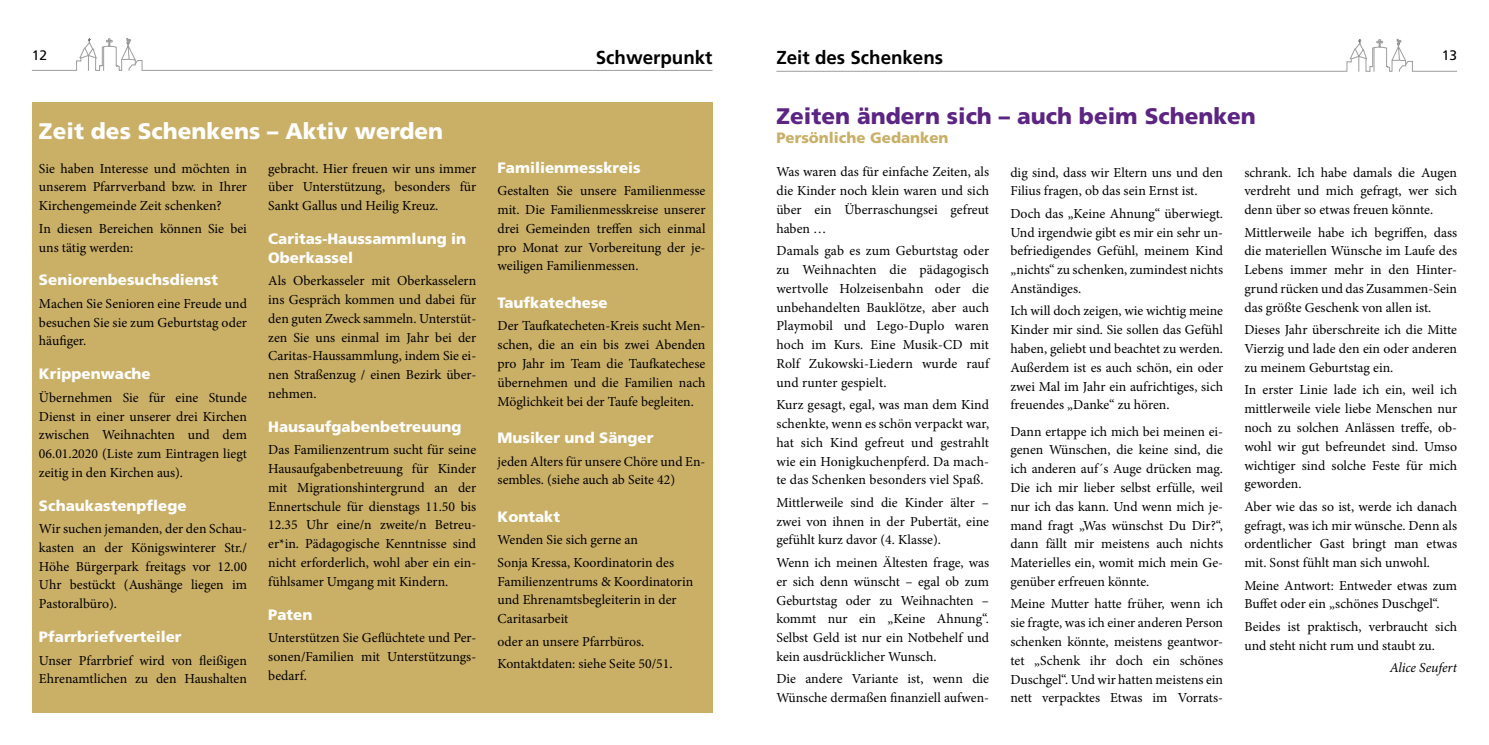
<style>
.page{position:relative;width:1489px;height:745px;background:#fff}
.page>*{position:absolute;margin:0;border:0;box-sizing:border-box;transform-origin:0 0}
.t1{font:900 22.5px "Frutiger";color:#5c2483}
.t2{font:900 22.5px "Frutiger";color:#fff}
.t3{font:700 18.75px "Frutiger";color:#000}
.t4{font:900 15px/18.8px "Frutiger";color:#fff}
.t5{font:900 15px "Frutiger";color:#caaf66}
.t6{font:13.75px/18.8px "Minion Pro";color:#000;text-align:justify}
.t7{font:italic 13.75px "Minion Pro";letter-spacing:-.005em;color:#000}
.t8{font:13.75px "Frutiger";color:#000}
</style>
<div class="page">
<svg style="left:32px;top:38px;width:680px;height:33px"></svg>
<svg style="left:776px;top:39px;width:680px;height:33px"></svg>
<div style="left:32px;top:103px;width:680px;height:609px;background:#caaf66"></div>
<p class="t8" style="left:32px;top:47px;width:17px">12</p>
<h2 class="t3" style="left:596px;top:47px;width:118px">Schwerpunkt</h2>
<h2 class="t3" style="left:776px;top:47px;width:168px">Zeit des Schenkens</h2>
<p class="t8" style="left:1441px;top:47px;width:17px">13</p>
<h1 class="t2" style="left:39px;top:117px;width:406px">Zeit des Schenkens – Aktiv werden</h1>
<p class="t6" style="left:39px;top:159px;width:209px">Sie haben Interesse und möchten in unserem Pfarrverband bzw. in Ihrer Kirchengemeinde Zeit schenken?</p>
<p class="t6" style="left:39px;top:219px;width:209px">In diesen Bereichen können Sie bei uns tätig werden:</p>
<p class="t4" style="left:39px;top:270px;width:180px">Seniorenbesuchsdienst</p>
<p class="t6" style="left:39px;top:294px;width:209px">Machen Sie Senioren eine Freude und besuchen Sie sie zum Geburtstag oder häufiger.</p>
<p class="t4" style="left:39px;top:364px;width:113px">Krippenwache</p>
<p class="t6" style="left:39px;top:388px;width:209px">Übernehmen Sie für eine Stunde Dienst in einer unserer drei Kirchen zwischen Weihnachten und dem 06.01.2020 (Liste zum Eintragen liegt zeitig in den Kirchen aus).</p>
<p class="t4" style="left:39px;top:495px;width:149px">Schaukastenpflege</p>
<p class="t6" style="left:39px;top:519px;width:209px">Wir suchen jemanden, der den Schau&shy;kasten an der Königswinterer Str./ Höhe Bürgerpark freitags vor 12.00<br>Uhr bestückt (Aushänge liegen im Pastoralbüro).</p>
<p class="t4" style="left:39px;top:626px;width:144px">Pfarrbriefverteiler</p>
<p class="t6" style="left:39px;top:650px;width:209px">Unser Pfarrbrief wird von fleißigen<br>Ehrenamtlichen zu den Haushalten</p>
<p class="t6" style="left:268px;top:159px;width:209px">gebracht. Hier freuen wir uns immer über Unterstützung, besonders für Sankt Gallus und Heilig Kreuz.</p>
<p class="t4" style="left:268px;top:229px;width:199px">Caritas-Haussammlung in<br>Oberkassel</p>
<p class="t6" style="left:268px;top:271px;width:209px">Als Oberkasseler mit Oberkasselern ins Gespräch kommen und dabei für den guten Zweck sammeln. Unterstüt&shy;zen Sie uns einmal im Jahr bei der Caritas-Haussammlung, indem Sie ei&shy;nen Straßenzug / einen Bezirk über&shy;nehmen.</p>
<p class="t4" style="left:268px;top:416px;width:195px">Hausaufgabenbetreuung</p>
<p class="t6" style="left:268px;top:440px;width:209px">Das Familienzentrum sucht für seine Hausaufgabenbetreuung für Kinder mit Migrationshintergrund an der Ennertschule für dienstags 11.50 bis 12.35 Uhr eine/n zweite/n Betreu&shy;er*in. Pädagogische Kenntnisse sind nicht erforderlich, wohl aber ein ein&shy;fühlsamer Umgang mit Kindern.</p>
<p class="t4" style="left:268px;top:604px;width:46px">Paten</p>
<p class="t6" style="left:268px;top:628px;width:209px">Unterstützen Sie Geflüchtete und Per&shy;sonen/Familien mit Unterstützungs&shy;bedarf.</p>
<p class="t4" style="left:497px;top:158px;width:145px">Familienmesskreis</p>
<p class="t6" style="left:497px;top:181px;width:209px">Gestalten Sie unsere Familienmesse mit. Die Familienmesskreise unserer drei Gemeinden treffen sich einmal pro Monat zur Vorbereitung der je&shy;weiligen Familienmessen.</p>
<p class="t4" style="left:497px;top:293px;width:112px">Taufkatechese</p>
<p class="t6" style="left:497px;top:316px;width:209px">Der Taufkatecheten-Kreis sucht Men&shy;schen, die an ein bis zwei Abenden pro Jahr im Team die Taufkatechese übernehmen und die Familien nach Möglichkeit bei der Taufe begleiten.</p>
<p class="t4" style="left:497px;top:428px;width:157px">Musiker und Sänger</p>
<p class="t6" style="left:497px;top:451px;width:209px">jeden Alters für unsere Chöre und En&shy;sembles. (siehe auch ab Seite 42)</p>
<p class="t4" style="left:497px;top:506px;width:64px">Kontakt</p>
<p class="t6" style="left:497px;top:528px;width:178px;line-height:22.5px">Wenden Sie sich gerne an<br>Sonja Kressa, Koordinatorin des</p>
<p class="t6" style="left:497px;top:571px;width:197px;text-align:left">Familienzentrums &amp; Koordinatorin und Ehrenamtsbegleiterin in der<br>Caritasarbeit</p>
<p class="t6" style="left:497px;top:629px;width:176px;line-height:22.5px">oder an unsere Pfarrbüros.<br>Kontaktdaten: siehe Seite 50/51.</p>
<h1 class="t1" style="left:776px;top:102px;width:481px">Zeiten ändern sich – auch beim Schenken</h1>
<p class="t5" style="left:776px;top:128px;width:174px">Persönliche Gedanken</p>
<p class="t6" style="left:776px;top:163px;width:214px">Was waren das für einfache Zeiten, als die Kinder noch klein waren und sich über ein Überraschungsei gefreut haben …</p>
<p class="t6" style="left:776px;top:241px;width:214px">Damals gab es zum Geburtstag oder zu Weihnachten die pädagogisch wertvolle Holzeisenbahn oder die unbehandelten Bauklötze, aber auch Playmobil und Lego-Duplo waren hoch im Kurs. Eine Musik-CD mit Rolf Zukowski-Liedern wurde rauf und runter gespielt.</p>
<p class="t6" style="left:776px;top:395px;width:214px">Kurz gesagt, egal, was man dem Kind schenkte, wenn es schön verpackt war, hat sich Kind gefreut und gestrahlt wie ein Honigkuchenpferd. Da mach&shy;te das Schenken besonders viel Spaß.</p>
<p class="t6" style="left:776px;top:493px;width:214px">Mittlerweile sind die Kinder älter – zwei von ihnen in der Pubertät, eine gefühlt kurz davor (4. Klasse).</p>
<p class="t6" style="left:776px;top:553px;width:214px">Wenn ich meinen Ältesten frage, was er sich denn wünscht – egal ob zum Geburtstag oder zu Weihnachten – kommt nur ein „Keine Ahnung“.<br>Selbst Geld ist nur ein Notbehelf und kein ausdrücklicher Wunsch.</p>
<p class="t6" style="left:776px;top:669px;width:214px">Die andere Variante ist, wenn die<br>Wünsche dermaßen finanziell aufwen-</p>
<p class="t6" style="left:1010px;top:163px;width:214px">dig sind, dass wir Eltern uns und den<br>Filius fragen, ob das sein Ernst ist.</p>
<p class="t6" style="left:1010px;top:204px;width:214px">Doch das „Keine Ahnung“ überwiegt.<br>Und irgendwie gibt es mir ein sehr un&shy;befriedigendes Gefühl, meinem Kind „nichts“ zu schenken, zumindest nichts Anständiges.</p>
<p class="t6" style="left:1010px;top:301px;width:214px">Ich will doch zeigen, wie wichtig meine Kinder mir sind. Sie sollen das Gefühl haben, geliebt und beachtet zu werden.<br>Außerdem ist es auch schön, ein oder zwei Mal im Jahr ein aufrichtiges, sich freuendes „Danke“ zu hören.</p>
<p class="t6" style="left:1010px;top:421px;width:214px">Dann ertappe ich mich bei meinen ei&shy;genen Wünschen, die keine sind, die ich anderen auf´s Auge drücken mag.<br>Die ich mir lieber selbst erfülle, weil nur ich das kann. Und wenn mich je&shy;mand fragt „Was wünschst Du Dir?“, dann fällt mir meistens auch nichts Materielles ein, womit mich mein Ge&shy;genüber erfreuen könnte.</p>
<p class="t6" style="left:1010px;top:594px;width:214px">Meine Mutter hatte früher, wenn ich sie fragte, was ich einer anderen Person schenken könnte, meistens geantwor&shy;tet „Schenk ihr doch ein schönes Duschgel“. Und wir hatten meistens ein nett verpacktes Etwas im Vorrats-</p>
<p class="t6" style="left:1244px;top:163px;width:214px">schrank. Ich habe damals die Augen verdreht und mich gefragt, wer sich denn über so etwas freuen könnte.</p>
<p class="t6" style="left:1244px;top:223px;width:214px">Mittlerweile habe ich begriffen, dass die materiellen Wünsche im Laufe des Lebens immer mehr in den Hinter&shy;grund rücken und das Zusammen-Sein das größte Geschenk von allen ist.</p>
<p class="t6" style="left:1244px;top:320px;width:214px">Dieses Jahr überschreite ich die Mitte Vierzig und lade den ein oder anderen zu meinem Geburtstag ein.</p>
<p class="t6" style="left:1244px;top:380px;width:214px">In erster Linie lade ich ein, weil ich mittlerweile viele liebe Menschen nur noch zu solchen Anlässen treffe, ob&shy;wohl wir gut befreundet sind. Umso wichtiger sind solche Feste für mich geworden.</p>
<p class="t6" style="left:1244px;top:497px;width:214px">Aber wie das so ist, werde ich danach gefragt, was ich mir wünsche. Denn als ordentlicher Gast bringt man etwas mit. Sonst fühlt man sich unwohl.</p>
<p class="t6" style="left:1244px;top:575px;width:214px">Meine Antwort: Entweder etwas zum<br>Buffet oder ein „schönes Duschgel“.</p>
<p class="t6" style="left:1244px;top:617px;width:214px">Beides ist praktisch, verbraucht sich und steht nicht rum und staubt zu.</p>
<p class="t7" style="left:1389px;top:658px;width:69px">Alice Seufert</p>
</div>
